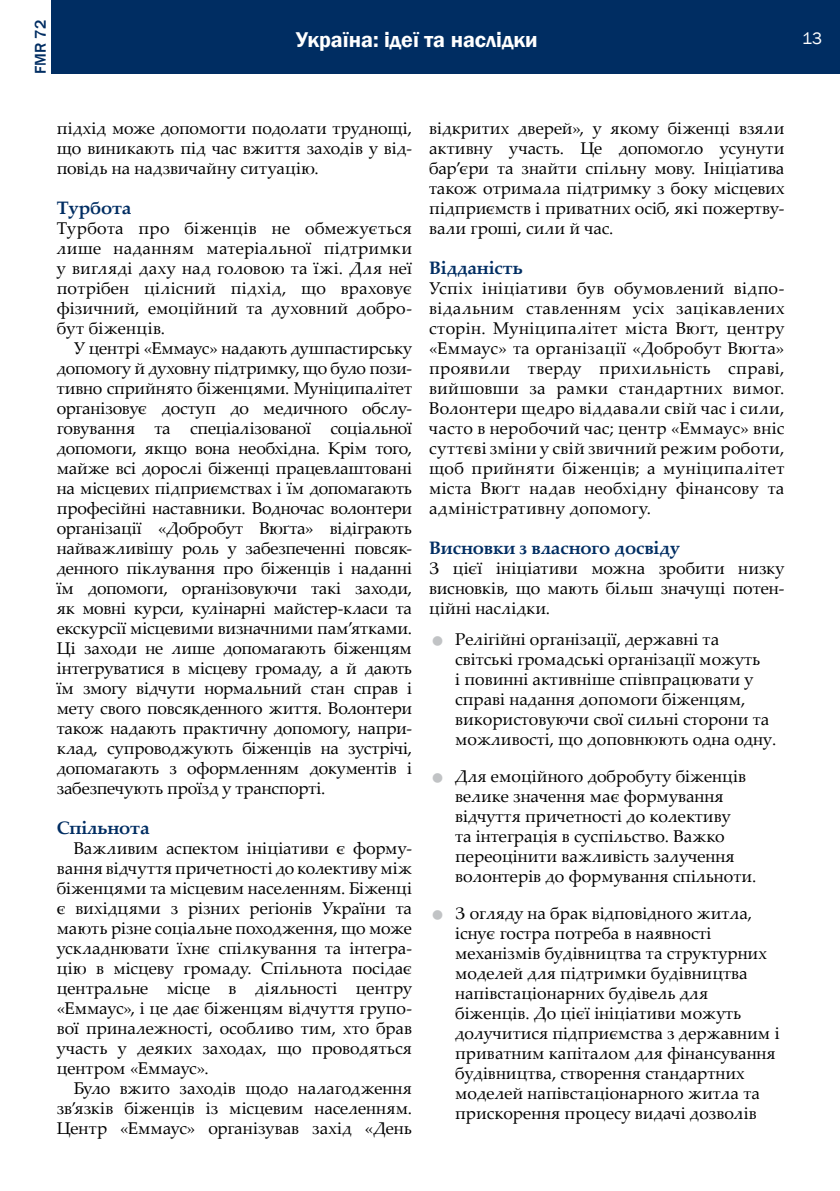
<style>
.page{position:relative;width:840px;height:1191px;background:#fff}
.page>*{position:absolute;margin:0;border:0;box-sizing:border-box;transform-origin:0 0}
.t1{font:600 22px "Franklin Gothic";color:#fff}
.t2{font:700 18px "Palatino Linotype";letter-spacing:-.01em;color:#002d62}
.t3{font:17px/20px "Palatino Linotype";color:#000;text-align:justify}
.t4{font:17px "Franklin Gothic";color:#fff}
.t5{font:500 16px "Franklin Gothic";color:#002d62}
</style>
<div class="page">
<div style="left:51px;top:0;width:788px;height:74px;background:#002d62"></div>
<p class="t5" style="left:31px;top:74px;width:55px;rotate:-90deg">FMR 72</p>
<p class="t1" style="left:296px;top:27px;width:243px">Україна: ідеї та наслідки</p>
<p class="t4" style="left:801px;top:27px;width:21px">13</p>
<p class="t3" style="left:57px;top:117px;width:356px">підхід може допомогти подолати труднощі, що виникають під час вжиття заходів у від&shy;повідь на надзвичайну ситуацію.</p>
<p class="t2" style="left:57px;top:195px;width:76px">Турбота</p>
<p class="t3" style="left:57px;top:217px;width:356px">Турбота про біженців не обмежується лише наданням матеріальної підтримки у вигляді даху над головою та їжі. Для неї потрібен цілісний підхід, що враховує фізичний, емоційний та духовний добро&shy;бут біженців.</p>
<p class="t3" style="left:57px;top:337px;width:356px;text-indent:17px">У центрі «Еммаус» надають душпастирську допомогу й духовну підтримку, що було пози&shy;тивно сприйнято біженцями. Муніципалітет організовує доступ до медичного обслу&shy;говування та спеціалізованої соціальної допомоги, якщо вона необхідна. Крім того, майже всі дорослі біженці працевлаштовані на місцевих підприємствах і їм допомагають професійні наставники. Водночас волонтери організації «Добробут Вюґта» відіграють найважливішу роль у забезпеченні повсяк&shy;денного піклування про біженців і наданні їм допомоги, організовуючи такі заходи, як мовні курси, кулінарні майстер-класи та екскурсії місцевими визначними пам’ятками.<br>Ці заходи не лише допомагають біженцям інтегруватися в місцеву громаду, а й дають їм змогу відчути нормальний стан справ і мету свого повсякденного життя. Волонтери також надають практичну допомогу, напри&shy;клад, супроводжують біженців на зустрічі, допомагають з оформленням документів і забезпечують проїзд у транспорті.</p>
<p class="t2" style="left:57px;top:815px;width:94px">Спільнота</p>
<p class="t3" style="left:57px;top:837px;width:356px;text-indent:17px">Важливим аспектом ініціативи є форму&shy;вання відчуття причетності до колективу між біженцями та місцевим населенням. Біженці є вихідцями з різних регіонів України та мають різне соціальне походження, що може ускладнювати їхнє спілкування та інтегра&shy;цію в місцеву громаду. Спільнота посідає центральне місце в діяльності центру «Еммаус», і це дає біженцям відчуття групо&shy;вої приналежності, особливо тим, хто брав участь у деяких заходах, що проводяться центром «Еммаус».</p>
<p class="t3" style="left:57px;top:1077px;width:356px;text-indent:17px">Було вжито заходів щодо налагодження зв’язків біженців із місцевим населенням.<br>Центр «Еммаус» організував захід «День</p>
<p class="t3" style="left:429px;top:117px;width:356px">відкритих дверей», у якому біженці взяли активну участь. Це допомогло усунути бар’єри та знайти спільну мову. Ініціатива також отримала підтримку з боку місцевих підприємств і приватних осіб, які пожертву&shy;вали гроші, сили й час.</p>
<p class="t2" style="left:429px;top:255px;width:95px">Відданість</p>
<p class="t3" style="left:429px;top:277px;width:356px">Успіх ініціативи був обумовлений відпо&shy;відальним ставленням усіх зацікавлених сторін. Муніципалітет міста Вюґт, центру «Еммаус» та організації «Добробут Вюґта» проявили тверду прихильність справі, вийшовши за рамки стандартних вимог.<br>Волонтери щедро віддавали свій час і сили, часто в неробочий час; центр «Еммаус» вніс суттєві зміни у свій звичний режим роботи, щоб прийняти біженців; а муніципалітет міста Вюґт надав необхідну фінансову та адміністративну допомогу.</p>
<p class="t2" style="left:429px;top:535px;width:252px">Висновки з власного досвіду</p>
<p class="t3" style="left:429px;top:557px;width:356px">З цієї ініціативи можна зробити низку висновків, що мають більш значущі потен&shy;ційні наслідки.</p>
<p class="t3" style="left:455px;top:629px;width:322px;text-align:left">Релігійні організації, державні та світські громадські організації можуть<br>і повинні активніше співпрацювати у справі надання допомоги біженцям, використовуючи свої сильні сторони та можливості, що доповнюють одна одну.</p>
<p class="t3" style="left:455px;top:766px;width:302px;text-align:left">Для емоційного добробуту біженців велике значення має формування відчуття причетності до колективу<br>та інтеграція в суспільство. Важко переоцінити важливість залучення волонтерів до формування спільноти.</p>
<p class="t3" style="left:455px;top:903px;width:326px;text-align:left">З огляду на брак відповідного житла, існує гостра потреба в наявності механізмів будівництва та структурних моделей для підтримки будівництва напівстаціонарних будівель для біженців. До цієї ініціативи можуть долучитися підприємства з державним і приватним капіталом для фінансування будівництва, створення стандартних моделей напівстаціонарного житла та прискорення процесу видачі дозволів</p>
</div>
